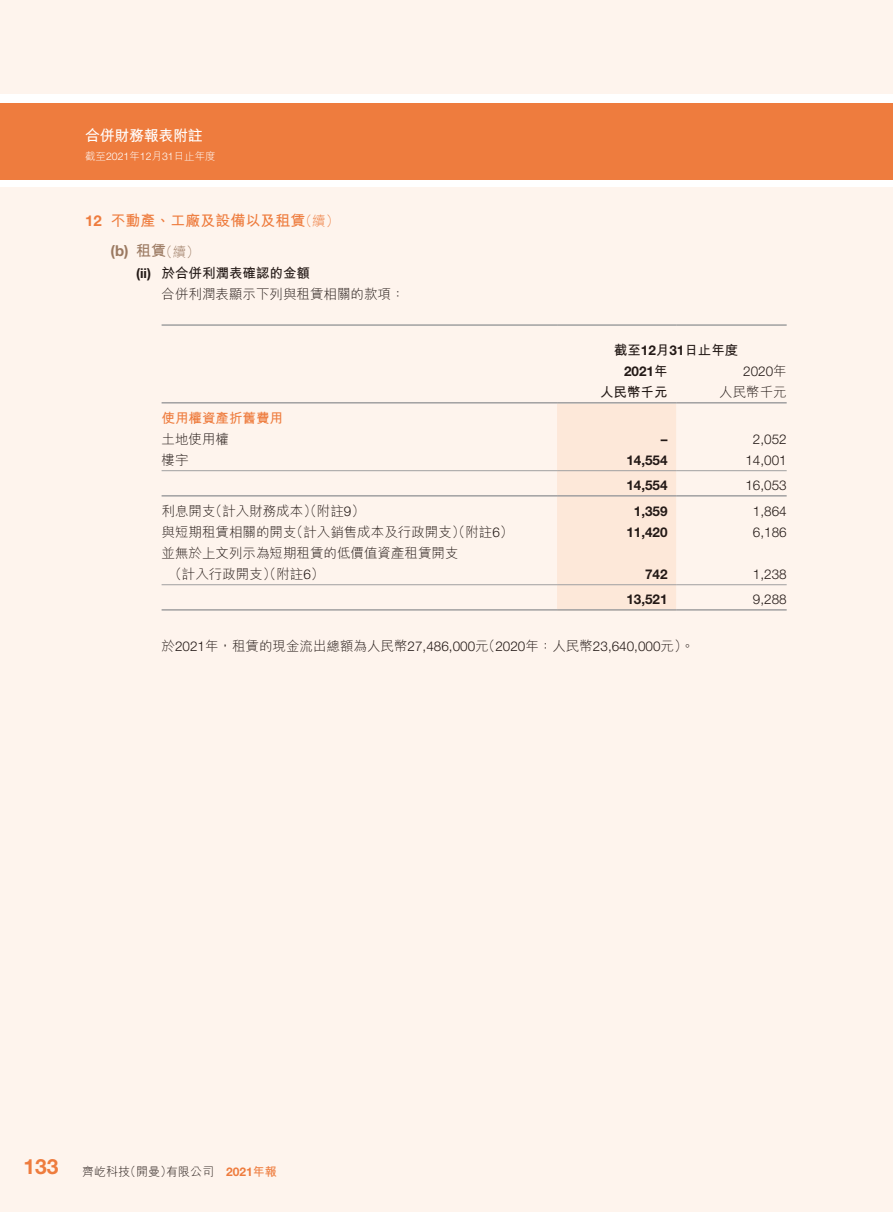
<style>
.page{position:relative;width:893px;height:1212px;background:#fff}
.page>*{position:absolute;margin:0;border:0;box-sizing:border-box;transform-origin:0 0}
.t1{font:700 21px "Helvetica Neue LT Std";color:#ee7c3e}
.t2{font:700 15px "M Hei HK";color:#ee7c3e}
.t3{font:700 15px "M Hei HK";letter-spacing:-.02em;color:#fff}
.t4{font:700 15px "Helvetica Neue LT Std";color:#9b7961}
.t5{font:700 15px "Helvetica Neue LT Std";color:#ee7c3e}
.t6{font:700 15px "M Hei HK";color:#9b7961}
.t7{font:300 13.5px/21px "M Hei HK";color:#231916}
.t8{font:300 13.5px "Helvetica Neue LT Std";color:#231916}
.t9{font:700 13.5px "Helvetica Neue LT Std";color:#231916}
.t10{font:700 13.5px "M Hei HK";color:#231916}
.t11{font:700 13.5px "M Hei HK";color:#ee7c3e}
.t12{font:300 13.5px "M Hei HK";color:#ee7c3e}
.t13{font:300 13.5px "M Hei HK";color:#9b7961}
.t14{font:300 12px "M Hei HK";color:#231916}
.t15{font:700 12px "Helvetica Neue LT Std";color:#ee7c3e}
.t16{font:300 10.5px "M Hei HK";color:#fff}
.s1{font-family:"Helvetica Neue LT Std"}
.s2{font-family:"M Hei HK"}
</style>
<div class="page">
<div style="left:0;top:187px;width:893px;height:1025px;background:#fef4ed"></div>
<div style="left:0;top:103px;width:893px;height:76px;background:#ee7c3e"></div>
<div style="left:0;top:0;width:893px;height:94px;background:#fef4ed"></div>
<div style="left:557px;top:403px;width:119px;height:206px;background:#fde8d9"></div>
<hr style="left:162px;top:324px;width:395px;height:2px;background:#a0a0a1">
<hr style="left:557px;top:324px;width:119px;height:2px;background:#a0a0a1">
<hr style="left:676px;top:324px;width:111px;height:2px;background:#a0a0a1">
<hr style="left:162px;top:402px;width:395px;height:1px;background:#a0a0a1">
<hr style="left:557px;top:402px;width:119px;height:1px;background:#a0a0a1">
<hr style="left:676px;top:402px;width:111px;height:1px;background:#a0a0a1">
<hr style="left:162px;top:470px;width:395px;height:1px;background:#a0a0a1">
<hr style="left:557px;top:470px;width:119px;height:1px;background:#a0a0a1">
<hr style="left:676px;top:470px;width:111px;height:1px;background:#a0a0a1">
<hr style="left:162px;top:495px;width:395px;height:2px;background:#a0a0a1">
<hr style="left:557px;top:495px;width:119px;height:2px;background:#a0a0a1">
<hr style="left:676px;top:495px;width:111px;height:2px;background:#a0a0a1">
<hr style="left:162px;top:584px;width:395px;height:1px;background:#a0a0a1">
<hr style="left:557px;top:584px;width:119px;height:1px;background:#a0a0a1">
<hr style="left:676px;top:584px;width:111px;height:1px;background:#a0a0a1">
<hr style="left:162px;top:609px;width:395px;height:2px;background:#a0a0a1">
<hr style="left:557px;top:609px;width:119px;height:2px;background:#a0a0a1">
<hr style="left:676px;top:609px;width:111px;height:2px;background:#a0a0a1">
<p class="t3" style="left:85px;top:125px;width:119px">合併財務報表附註</p>
<p class="t16" style="left:85px;top:148px;width:132px">截至<span class="s1">2021</span>年<span class="s1">12</span>月<span class="s1">31</span>日止年度</p>
<p class="t5" style="left:85px;top:211px;width:18px">12</p>
<p class="t2" style="left:111px;top:210px;width:197px">不動產、工廠及設備以及租賃</p>
<p class="t12" style="left:299px;top:212px;width:42px">（續(</p>
<p class="t4" style="left:111px;top:242px;width:20px">b( )</p>
<p class="t6" style="left:136px;top:240px;width:31px">租賃</p>
<p class="t13" style="left:159px;top:242px;width:42px">（續(</p>
<p class="t9" style="left:136px;top:264px;width:16px">i i( )</p>
<p class="t10" style="left:162px;top:263px;width:150px">於合併利潤表確認的金額</p>
<p class="t7" style="left:162px;top:283px;width:245px">合併利潤表顯示下列與租賃相關的款項：</p>
<p class="t10" style="left:614px;top:340px;width:126px">截至<span class="s1">12</span>月<span class="s1">31</span>日止年度</p>
<p class="t9" style="left:624px;top:363px;width:45px">2021<span class="s2">年</span></p>
<p class="t8" style="left:743px;top:363px;width:45px">2020<span class="s2">年</span></p>
<p class="t10" style="left:600px;top:382px;width:69px">人民幣千元</p>
<p class="t7" style="left:719px;top:381px;width:69px">人民幣千元</p>
<p class="t11" style="left:162px;top:408px;width:123px">使用權資產折舊費用</p>
<p class="t7" style="left:162px;top:428px;width:69px">土地使用權</p>
<p class="t9" style="left:661px;top:431px;width:8px">–</p>
<p class="t8" style="left:753px;top:431px;width:35px">2,052</p>
<p class="t7" style="left:162px;top:449px;width:28px">樓宇</p>
<p class="t9" style="left:626px;top:452px;width:43px">14,554</p>
<p class="t8" style="left:745px;top:452px;width:43px">14,001</p>
<p class="t9" style="left:626px;top:477px;width:43px">14,554</p>
<p class="t8" style="left:745px;top:477px;width:43px">16,053</p>
<p class="t7" style="left:209px;top:500px;width:158px">（計入財務成本）（附註 (<span class="s1">9</span></p>
<p class="t7" style="left:162px;top:500px;width:55px">利息開支</p>
<p class="t9" style="left:634px;top:503px;width:35px">1,359</p>
<p class="t8" style="left:753px;top:503px;width:35px">1,864</p>
<p class="t7" style="left:290px;top:521px;width:225px">（計入銷售成本及行政開支）（附註 (<span class="s1">6</span></p>
<p class="t7" style="left:162px;top:521px;width:298px">與短期租賃相關的開支<br>並無於上文列示為短期租賃的低價值資產租賃開支</p>
<p class="t9" style="left:626px;top:524px;width:43px">11,420</p>
<p class="t8" style="left:753px;top:524px;width:35px">6,186</p>
<p class="t7" style="left:168px;top:563px;width:158px">（計入行政開支）（附註 (<span class="s1">6</span></p>
<p class="t9" style="left:645px;top:566px;width:24px">742</p>
<p class="t8" style="left:753px;top:566px;width:35px">1,238</p>
<p class="t9" style="left:626px;top:591px;width:43px">13,521</p>
<p class="t8" style="left:162px;top:638px;width:534px"><span class="s2">於</span>2021<span class="s2">年，租賃的現金流出總額為人民幣</span>27,486,000 <span class="s2">（元</span> 2020<span class="s2">年：人民幣</span>23,640,000<span class="s2">元。(</span></p>
<p class="t8" style="left:753px;top:591px;width:35px">9,288</p>
<h1 class="t1" style="left:24px;top:1153px;width:37px">133</h1>
<p class="t14" style="left:124px;top:1163px;width:49px">（開曼）</p>
<p class="t14" style="left:82px;top:1163px;width:49px">齊屹科技</p>
<p class="t14" style="left:166px;top:1163px;width:49px">有限公司</p>
<p class="t15" style="left:226px;top:1164px;width:52px">2021<span class="s2">年報</span></p>
</div>
